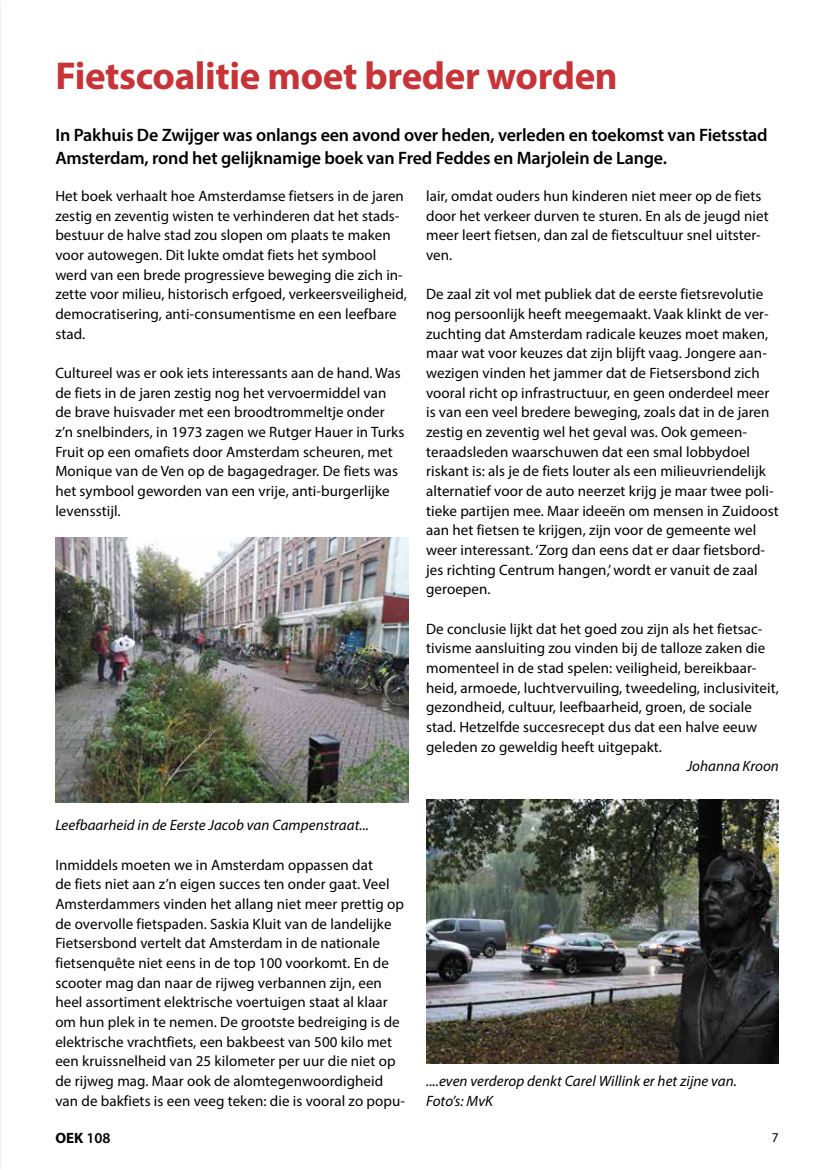
<style>
.page{position:relative;width:830px;height:1170px;background:#fff}
.page>*{position:absolute;margin:0;border:0;box-sizing:border-box;transform-origin:0 0}
.t1{font:700 39px "Myriad Pro";letter-spacing:-.01em;color:#c83338}
.t2{font:600 18px/22.5px "Myriad Pro";letter-spacing:-.01em;color:#000}
.t3{font:15px/19.6px "Myriad Pro";letter-spacing:.005em;color:#000}
.t4{font:italic 15px/19.6px "Myriad Pro";letter-spacing:.005em;color:#000}
.t5{font:700 15px "Myriad Pro";color:#000}
.t6{font:13.5px "Myriad Pro";color:#000}
.s1{font-weight:600}
</style>
<div class="page">
<img style="left:55px;top:537px;width:353px;height:265px">
<img style="left:426px;top:799px;width:352px;height:264px">
<h1 class="t1" style="left:55px;top:50px;width:563px">Fietscoalitie moet breder worden</h1>
<p class="t2" style="left:55px;top:123px;width:713px">In Pakhuis De Zwijger was onlangs een avond over heden, verleden en toekomst van Fietsstad<br>Amsterdam, rond het gelijknamige boek van Fred Feddes en Marjolein de Lange.</p>
<p class="t3" style="left:55px;top:186px;width:353px">Het boek verhaalt hoe Amsterdamse fietsers in de jaren zestig en zeventig wisten te verhinderen dat het stads&shy;bestuur de halve stad zou slopen om plaats te maken voor autowegen. Dit lukte omdat fiets het symbool werd van een brede progressieve beweging die zich in&shy;zette voor milieu, historisch erfgoed, verkeersveiligheid, democratisering, anti-consumentisme en een leefbare stad.</p>
<p class="t3" style="left:55px;top:363px;width:350px">Cultureel was er ook iets interessants aan de hand. Was de fiets in de jaren zestig nog het vervoermiddel van de brave huisvader met een broodtrommeltje onder z’n snelbinders, in 1973 zagen we Rutger Hauer in Turks Fruit op een omafiets door Amsterdam scheuren, met Monique van de Ven op de bagagedrager. De fiets was het symbool geworden van een vrije, anti-burgerlijke levensstijl.</p>
<p class="t3" style="left:426px;top:186px;width:344px">lair, omdat ouders hun kinderen niet meer op de fiets door het verkeer durven te sturen. En als de jeugd niet meer leert fietsen, dan zal de fietscultuur snel uitster&shy;ven.</p>
<p class="t3" style="left:426px;top:284px;width:354px">De zaal zit vol met publiek dat de eerste fietsrevolutie nog persoonlijk heeft meegemaakt. Vaak klinkt de ver&shy;zuchting dat Amsterdam radicale keuzes moet maken, maar wat voor keuzes dat zijn blijft vaag. Jongere aan&shy;wezigen vinden het jammer dat de Fietsersbond zich vooral richt op infrastructuur, en geen onderdeel meer is van een veel bredere beweging, zoals dat in de jaren zestig en zeventig wel het geval was. Ook gemeen&shy;teraadsleden waarschuwen dat een smal lobbydoel riskant is: als je de fiets louter als een milieuvriendelijk alternatief voor de auto neerzet krijg je maar twee poli&shy;tieke partijen mee. Maar ideeën om mensen in Zuidoost aan het fietsen te krijgen, zijn voor de gemeente wel weer interessant. ‘Zorg dan eens dat er daar fietsbord&shy;jes richting Centrum hangen,’ wordt er vanuit de zaal geroepen.</p>
<p class="t3" style="left:426px;top:618px;width:354px">De conclusie lijkt dat het goed zou zijn als het fietsac&shy;tivisme aansluiting zou vinden bij de talloze zaken die momenteel in de stad spelen: veiligheid, bereikbaar&shy;heid, armoede, luchtvervuiling, tweedeling, inclusiviteit, gezondheid, cultuur, leefbaarheid, groen, de sociale stad. Hetzelfde succesrecept dus dat een halve eeuw geleden zo geweldig heeft uitgepakt.</p>
<p class="t4" style="left:686px;top:756px;width:94px">Johanna Kroon</p>
<p class="t4" style="left:55px;top:815px;width:315px">Leefbaarheid in de Eerste Jacob van Campenstraat...</p>
<p class="t3" style="left:55px;top:854px;width:351px">Inmiddels moeten we in Amsterdam oppassen dat<br>de fiets niet aan z’n eigen succes ten onder gaat. Veel Amsterdammers vinden het allang niet meer prettig op de overvolle fietspaden. Saskia Kluit van de landelijke Fietsersbond vertelt dat Amsterdam in de nationale fietsenquête niet eens in de top 100 voorkomt. En de scooter mag dan naar de rijweg verbannen zijn, een heel assortiment elektrische voertuigen staat al klaar om hun plek in te nemen. De grootste bedreiging is de elektrische vrachtfiets, een bakbeest van 500 kilo met een kruissnelheid van 25 kilometer per uur die niet op de rijweg mag. Maar ook de alomtegenwoordigheid van de bakfiets is een veeg teken: die is vooral zo popu-</p>
<p class="t4" style="left:426px;top:1070px;width:312px">....even verderop denkt Carel Willink er het zijne van.<br>Foto’s: MvK</p>
<p class="t5" style="left:55px;top:1127px;width:57px">OEK <span class="s1">108</span></p>
<p class="t6" style="left:771px;top:1128px;width:8px">7</p>
</div>
